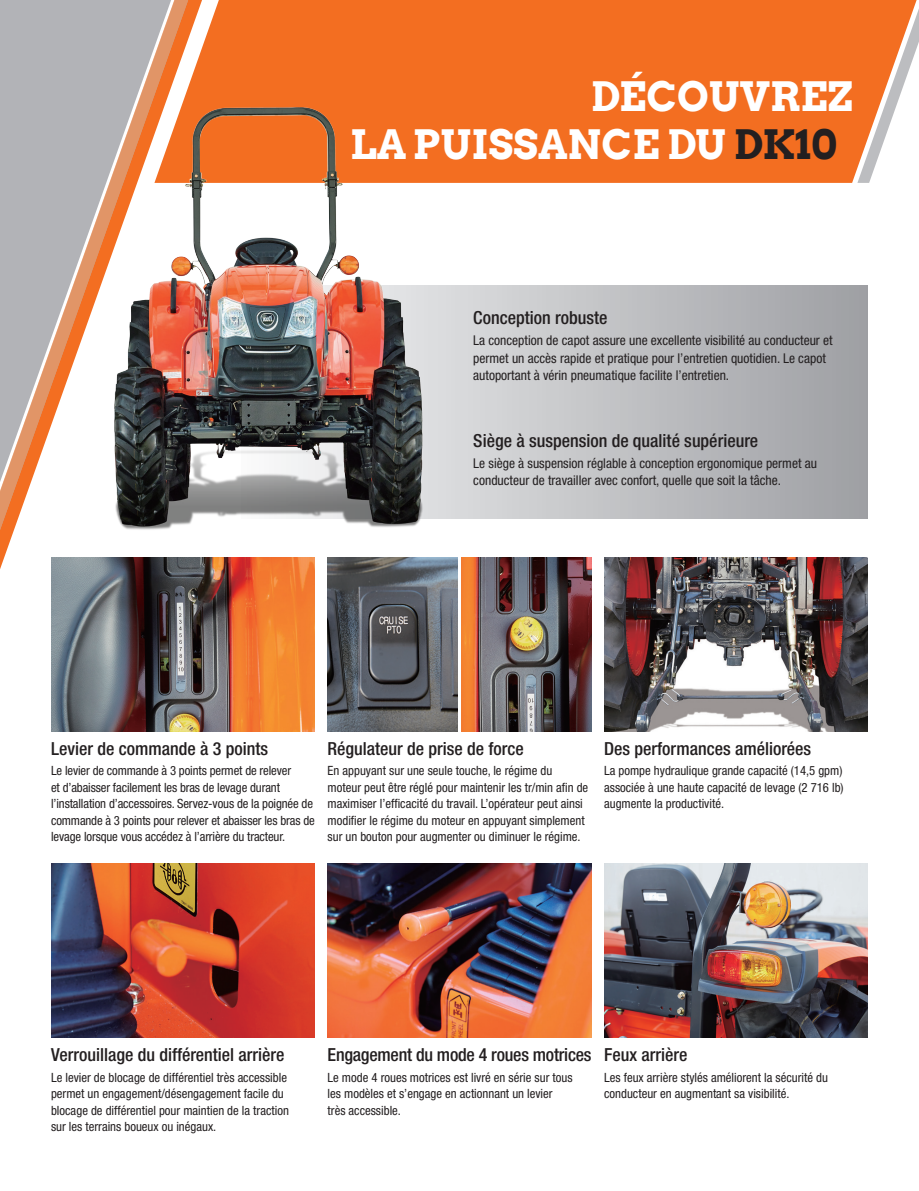
<style>
.page{position:relative;width:919px;height:1191px;background:#fff}
.page>*{position:absolute;margin:0;border:0;box-sizing:border-box;transform-origin:0 0}
.t1{font:700 40.5px/48.6px "Arvo";color:#fff}
.t2{font:500 condensed 18px "Helvetica Neue LT Std";color:#231f20}
.t3{font:condensed 13.5px/17.2px "Helvetica Neue LT Std";color:#231f20}
.t4{font:condensed 12.75px/16.5px "Helvetica Neue LT Std";color:#231f20}
.s1{color:#231f20}
</style>
<div class="page">
<svg style="left:423px;top:286px;width:444px;height:233px;background:#bdbec1"></svg>
<div style="left:202px;top:0;width:714px;height:183px;background:#f36e21"></div>
<svg style="left:857px;top:8px;width:61px;height:175px"></svg>
<svg style="left:0;top:0;width:193px;height:1038px"></svg>
<img style="left:604px;top:557px;width:263px;height:174px">
<img style="left:604px;top:863px;width:263px;height:174px">
<img style="left:327px;top:557px;width:130px;height:174px">
<img style="left:461px;top:557px;width:130px;height:174px">
<img style="left:327px;top:863px;width:264px;height:174px">
<img style="left:51px;top:557px;width:264px;height:174px">
<img style="left:51px;top:863px;width:264px;height:174px">
<img style="left:114px;top:108px;width:309px;height:422px">
<h1 class="t1" style="left:350px;top:72px;width:504px;text-indent:241px">DÉCOUVREZ<br>LA PUISSANCE DU <span class="s1">DK10</span></h1>
<h2 class="t2" style="left:473px;top:307px;width:135px">Conception robuste</h2>
<p class="t3" style="left:473px;top:332px;width:361px">La conception de capot assure une excellente visibilité au conducteur et permet un accès rapide et pratique pour l’entretien quotidien. Le capot autoportant à vérin pneumatique facilite l’entretien.</p>
<h2 class="t2" style="left:473px;top:429px;width:286px">Siège à suspension de qualité supérieure</h2>
<p class="t3" style="left:473px;top:454px;width:345px">Le siège à suspension réglable à conception ergonomique permet au conducteur de travailler avec confort, quelle que soit la tâche.</p>
<h2 class="t2" style="left:51px;top:738px;width:218px">Levier de commande à 3 points</h2>
<p class="t4" style="left:51px;top:762px;width:265px">Le levier de commande à 3 points permet de relever<br>et d’abaisser facilement les bras de levage durant l’installation d’accessoires. Servez-vous de la poignée de commande à 3 points pour relever et abaisser les bras de levage lorsque vous accédez à l’arrière du tracteur.</p>
<h2 class="t2" style="left:327px;top:738px;width:198px">Régulateur de prise de force</h2>
<p class="t4" style="left:327px;top:762px;width:262px">En appuyant sur une seule touche, le régime du moteur peut être réglé pour maintenir les tr/min afin de maximiser l’efficacité du travail. L’opérateur peut ainsi modifier le régime du moteur en appuyant simplement sur un bouton pour augmenter ou diminuer le régime.</p>
<h2 class="t2" style="left:604px;top:738px;width:209px">Des performances améliorées</h2>
<p class="t4" style="left:604px;top:762px;width:241px;text-align:justify">La pompe hydraulique grande capacité (14,5 gpm) associée à une haute capacité de levage (2 716 lb) augmente la productivité.</p>
<h2 class="t2" style="left:51px;top:1044px;width:235px">Verrouillage du différentiel arrière</h2>
<p class="t4" style="left:51px;top:1068px;width:239px">Le levier de blocage de différentiel très accessible permet un engagement/désengagement facile du blocage de différentiel pour maintien de la traction sur les terrains boueux ou inégaux.</p>
<h2 class="t2" style="left:327px;top:1044px;width:265px">Engagement du mode 4 roues motrices</h2>
<p class="t4" style="left:327px;top:1068px;width:246px">Le mode 4 roues motrices est livré en série sur tous les modèles et s’engage en actionnant un levier très accessible.</p>
<h2 class="t2" style="left:604px;top:1044px;width:85px">Feux arrière</h2>
<p class="t4" style="left:604px;top:1068px;width:225px">Les feux arrière stylés améliorent la sécurité du conducteur en augmentant sa visibilité.</p>
</div>
